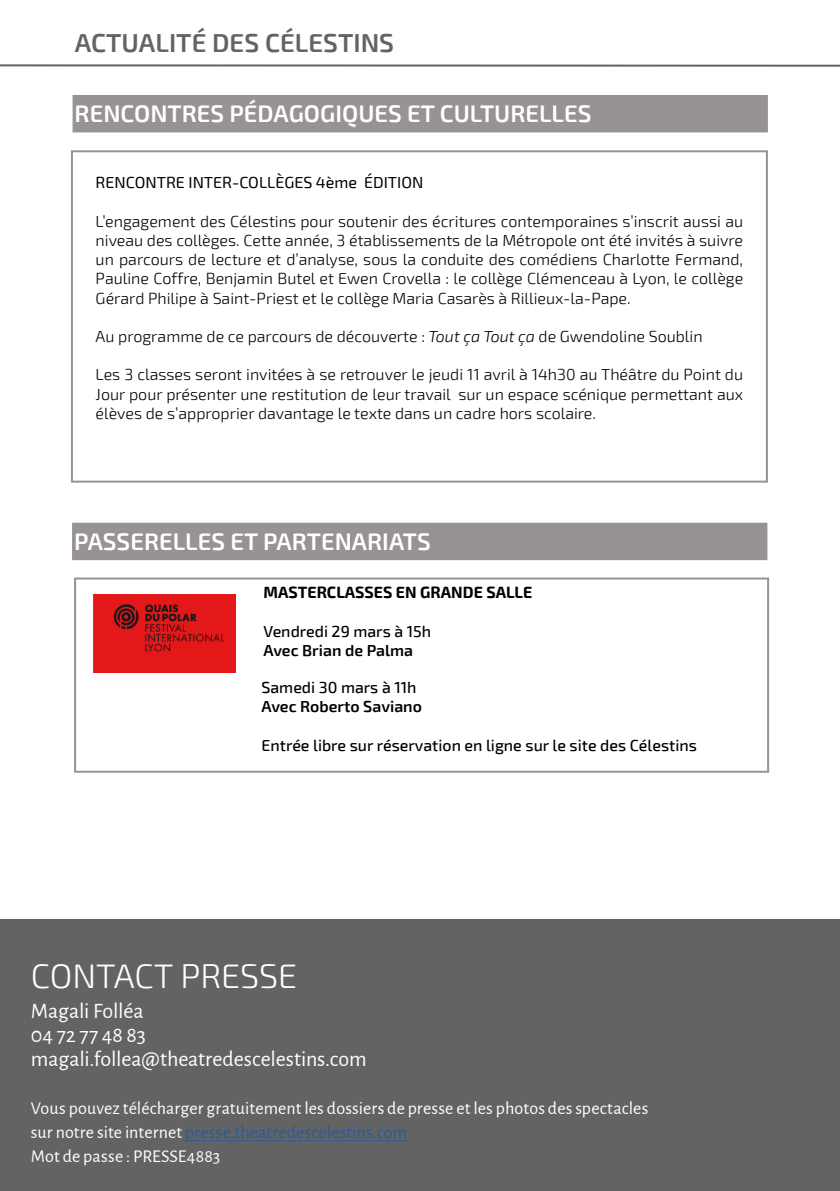
<style>
.page{position:relative;width:840px;height:1191px;background:#fff}
.page>*{position:absolute;margin:0;border:0;box-sizing:border-box;transform-origin:0 0}
.t1{font:300 34px "Exo 2";color:#fff}
.t2{font:600 26px "Exo 2";color:#646363}
.t3{font:600 24px "Exo 2";color:#fff}
.t4{font:22px/24px "Alegreya Sans";letter-spacing:-.005em;color:#fff}
.t5{font:18px/24px "Alegreya Sans";letter-spacing:.005em;color:#fff}
.t6{font:300 16px/19.2px "Exo 2";color:#000;text-align:justify}
.t7{font:500 16px "Exo 2";color:#000}
.t8{font:600 16px "Exo 2";color:#000}
.t9{font:16px "Exo 2";color:#000}
.t10{font:700 16px "Exo 2";color:#000}
.s1{font-style:italic}
.s2{color:#275b9b}
</style>
<div class="page">
<svg style="left:0;top:64px;width:839px;height:3px;background:#979696"></svg>
<div style="left:74px;top:96px;width:692px;height:35px;background:#989196"></div>
<div style="left:73px;top:95px;width:694px;height:37px;border:2px solid #989196"></div>
<div style="left:74px;top:577px;width:694px;height:195px;border:2px solid #989196"></div>
<div style="left:73px;top:524px;width:693px;height:35px;background:#989196"></div>
<div style="left:72px;top:523px;width:695px;height:37px;border:2px solid #989196"></div>
<img style="left:94px;top:594px;width:141px;height:78px">
<div style="left:71px;top:150px;width:696px;height:332px;border:2px solid #989196"></div>
<div style="left:0;top:919px;width:839px;height:272px;background:#646363"></div>
<hr style="left:185px;top:1140px;width:222px;height:1px;background:#275b9b">
<h2 class="t2" style="left:75px;top:28px;width:321px">ACTUALITÉ DES CÉLESTINS</h2>
<h3 class="t3" style="left:75px;top:99px;width:518px">RENCONTRES PÉDAGOGIQUES ET CULTURELLES</h3>
<p class="t9" style="left:96px;top:173px;width:329px">RENCONTRE INTER-COLLÈGES 4ème ÉDITION</p>
<p class="t6" style="left:96px;top:212px;width:648px">L’engagement des Célestins pour soutenir des écritures contemporaines s’inscrit aussi au niveau des collèges. Cette année, 3 établissements de la Métropole ont été invités à suivre un parcours de lecture et d’analyse, sous la conduite des comédiens Charlotte Fermand, Pauline Coffre, Benjamin Butel et Ewen Crovella : le collège Clémenceau à Lyon, le collège Gérard Philipe à Saint-Priest et le collège Maria Casarès à Rillieux-la-Pape.</p>
<p class="t6" style="left:96px;top:327px;width:608px">Au programme de ce parcours de découverte : <span class="s1">Tout ça Tout ça</span> de Gwendoline Soublin</p>
<p class="t6" style="left:96px;top:365px;width:648px">Les 3 classes seront invitées à se retrouver le jeudi 11 avril à 14h30 au Théâtre du Point du Jour pour présenter une restitution de leur travail sur un espace scénique permettant aux élèves de s’approprier davantage le texte dans un cadre hors scolaire.</p>
<h3 class="t3" style="left:74px;top:527px;width:358px">PASSERELLES ET PARTENARIATS</h3>
<p class="t10" style="left:263px;top:583px;width:270px">MASTERCLASSES EN GRANDE SALLE</p>
<p class="t7" style="left:263px;top:621px;width:169px">Vendredi 29 mars à 15h</p>
<p class="t8" style="left:263px;top:640px;width:151px">Avec Brian de Palma</p>
<p class="t7" style="left:261px;top:678px;width:156px">Samedi 30 mars à 11h</p>
<p class="t8" style="left:261px;top:697px;width:162px">Avec Roberto Saviano</p>
<p class="t7" style="left:261px;top:735px;width:436px">Entrée libre sur réservation en ligne sur le site des Célestins</p>
<h1 class="t1" style="left:31px;top:956px;width:267px">CONTACT PRESSE</h1>
<h3 class="t4" style="left:31px;top:997px;width:337px">Magali Folléa<br>04 72 77 48 83 magali.follea@theatredescelestins.com</h3>
<p class="t5" style="left:31px;top:1095px;width:618px">Vous pouvez télécharger gratuitement les dossiers de presse et les photos des spectacles sur notre site internet <span class="s2">presse.theatredescelestins.com<br></span>Mot de passe : PRESSE4883</p>
</div>
